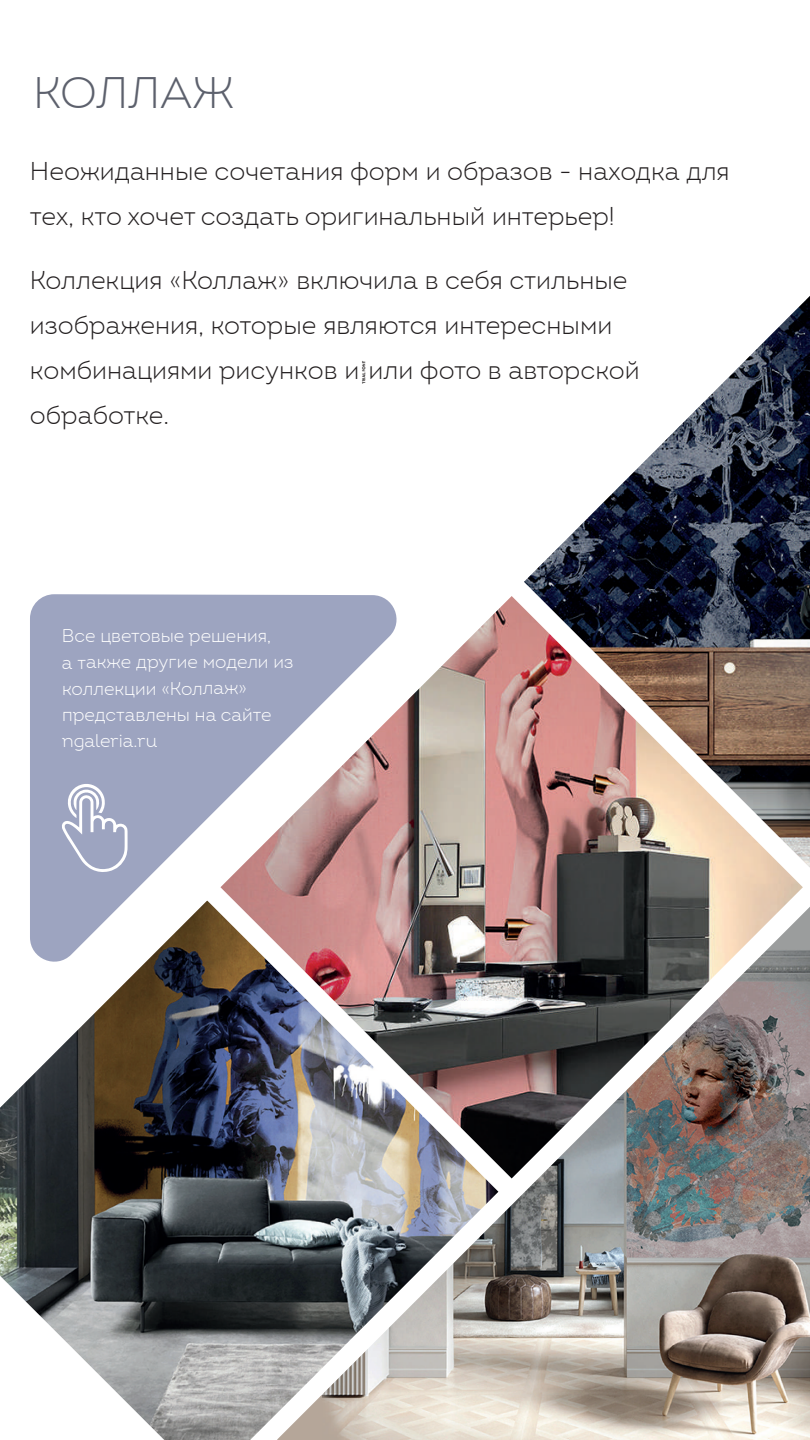
<style>
.page{position:relative;width:810px;height:1440px;background:#fff}
.page>*{position:absolute;margin:0;border:0;box-sizing:border-box;transform-origin:0 0}
.t1{font:45px "Intro Trial Lt";color:#5d616d}
.t2{font:26.25px/45px "Intro Trial Lt";color:#231f20}
.t3{font:18.75px/26.2px "Intro Trial Lt";color:#fff}
</style>
<div class="page">
<img style="left:397px;top:596px;width:406px;height:311px">
<img style="left:0;top:901px;width:498px;height:539px">
<img style="left:524px;top:296px;width:286px;height:572px">
<img style="left:277px;top:907px;width:533px;height:533px">
<svg style="left:30px;top:594px;width:367px;height:368px;fill:#9da4c0"></svg>
<svg style="left:62px;top:784px;width:66px;height:89px"></svg>
<h1 class="t1" style="left:33px;top:68px;width:203px">КОЛЛАЖ</h1>
<p class="t2" style="left:30px;top:149px;width:701px">Неожиданные сочетания форм и образов - находка для тех, кто хочет создать оригинальный интерьер!</p>
<p class="t2" style="left:30px;top:257px;width:611px">Коллекция «Коллаж» включила в себя стильные изображения, которые являются интересными комбинациями рисунков и/или фото в авторской обработке.</p>
<p class="t3" style="left:62px;top:623px;width:233px">Все цветовые решения,<br>а также другие модели из коллекции «Коллаж» представлены на сайте ngaleria.ru</p>
</div>
